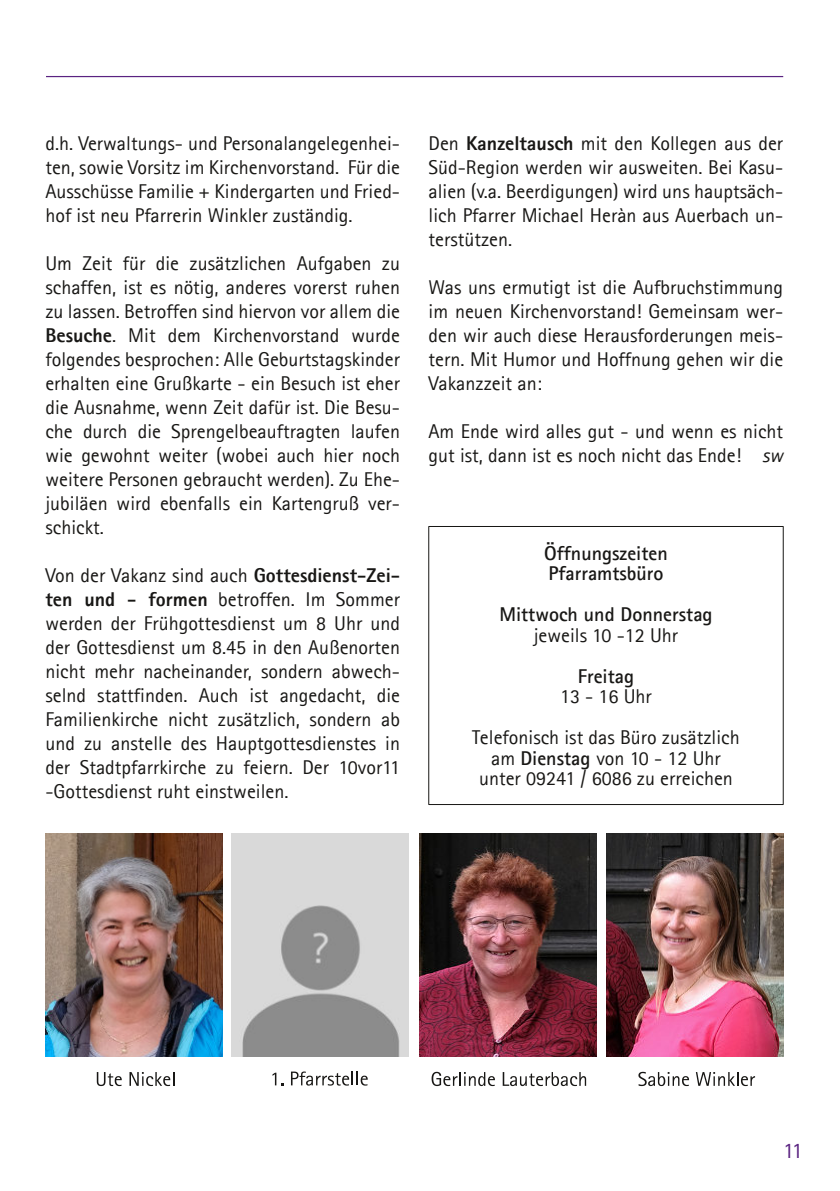
<style>
.page{position:relative;width:840px;height:1191px;background:#fff}
.page>*{position:absolute;margin:0;border:0;box-sizing:border-box;transform-origin:0 0}
.t1{font:22px "Agfa Rotis Sans Serif";color:#5a2381}
.t2{font:20px/24px "Agfa Rotis Sans Serif";color:#181715;text-align:justify}
.t3{font:700 20px/20.6px "Agfa Rotis Sans Serif";color:#181715}
.s1{font-weight:800}
.s2{font-style:italic}
.s3{font-weight:700}
</style>
<div class="page">
<hr style="left:46px;top:76px;width:736px;height:1px;background:#5a2381">
<div style="left:428px;top:526px;width:355px;height:279px;border:1px solid #181715"></div>
<svg style="left:97px;top:1072px;width:25px;height:14px"></svg>
<svg style="left:129px;top:1072px;width:45px;height:14px"></svg>
<img style="left:45px;top:833px;width:177px;height:223px">
<img style="left:231px;top:833px;width:177px;height:223px">
<img style="left:419px;top:833px;width:176px;height:223px">
<img style="left:606px;top:833px;width:176px;height:223px">
<svg style="left:272px;top:1072px;width:11px;height:13px"></svg>
<svg style="left:291px;top:1071px;width:76px;height:14px"></svg>
<svg style="left:638px;top:1071px;width:50px;height:15px"></svg>
<svg style="left:695px;top:1072px;width:59px;height:14px"></svg>
<svg style="left:431px;top:1071px;width:63px;height:15px"></svg>
<svg style="left:502px;top:1072px;width:83px;height:14px"></svg>
<p class="t2" style="left:45px;top:132px;width:356px">d.h. Verwaltungs- und Personalangelegenhei&shy;ten, sowie Vorsitz im Kirchenvorstand. Für die Ausschüsse Familie + Kindergarten und Fried&shy;hof ist neu Pfarrerin Winkler zuständig.</p>
<p class="t2" style="left:45px;top:252px;width:356px">Um Zeit für die zusätzlichen Aufgaben zu schaffen, ist es nötig, anderes vorerst ruhen zu lassen. Betroffen sind hiervon vor allem die <span class="s1">Besuche</span>. Mit dem Kirchenvorstand wurde folgendes besprochen: Alle Geburtstagskinder erhalten eine Grußkarte - ein Besuch ist eher die Ausnahme, wenn Zeit dafür ist. Die Besu&shy;che durch die Sprengelbeauftragten laufen wie gewohnt weiter (wobei auch hier noch weitere Personen gebraucht werden). Zu Ehe&shy;jubiläen wird ebenfalls ein Kartengruß ver&shy;schickt.</p>
<p class="t2" style="left:45px;top:564px;width:356px">Von der Vakanz sind auch <span class="s1">Gottesdienst-Zei&shy;ten und - formen</span> betroffen. Im Sommer werden der Frühgottesdienst um 8 Uhr und der Gottesdienst um 8.45 in den Außenorten nicht mehr nacheinander, sondern abwech&shy;selnd stattfinden. Auch ist angedacht, die Familienkirche nicht zusätzlich, sondern ab und zu anstelle des Hauptgottesdienstes in der Stadtpfarrkirche zu feiern. Der 10vor11 -Gottesdienst ruht einstweilen.</p>
<p class="t2" style="left:428px;top:132px;width:356px">Den <span class="s1">Kanzeltausch</span> mit den Kollegen aus der Süd-Region werden wir ausweiten. Bei Kasu&shy;alien (v.a. Beerdigungen) wird uns hauptsäch&shy;lich Pfarrer Michael Heràn aus Auerbach un&shy;terstützen.</p>
<p class="t2" style="left:428px;top:276px;width:356px">Was uns ermutigt ist die Aufbruchstimmung im neuen Kirchenvorstand! Gemeinsam wer&shy;den wir auch diese Herausforderungen meis&shy;tern. Mit Humor und Hoffnung gehen wir die Vakanzzeit an:</p>
<p class="t2" style="left:428px;top:420px;width:356px">Am Ende wird alles gut - und wenn es nicht gut ist, dann ist es noch nicht das Ende! <span class="s2">sw</span></p>
<p class="t3" style="left:544px;top:544px;width:125px">Öffnungszeiten<br>Pfarramtsbüro</p>
<p class="t3" style="left:499px;top:606px;width:214px">Mittwoch und Donnerstag</p>
<p class="t2" style="left:533px;top:624px;width:146px">jeweils 10 -12 Uhr</p>
<p class="t3" style="left:577px;top:667px;width:58px">Freitag</p>
<p class="t2" style="left:472px;top:677px;width:269px;line-height:41px;text-align:center">13 - 16 Uhr<br>Telefonisch ist das Büro zusätzlich</p>
<p class="t2" style="left:479px;top:749px;width:255px;line-height:20.6px;text-align:center">am <span class="s3">Dienstag</span> von 10 - 12 Uhr unter 09241 / 6086 zu erreichen</p>
<p class="t1" style="left:782px;top:1141px;width:21px">11</p>
</div>
